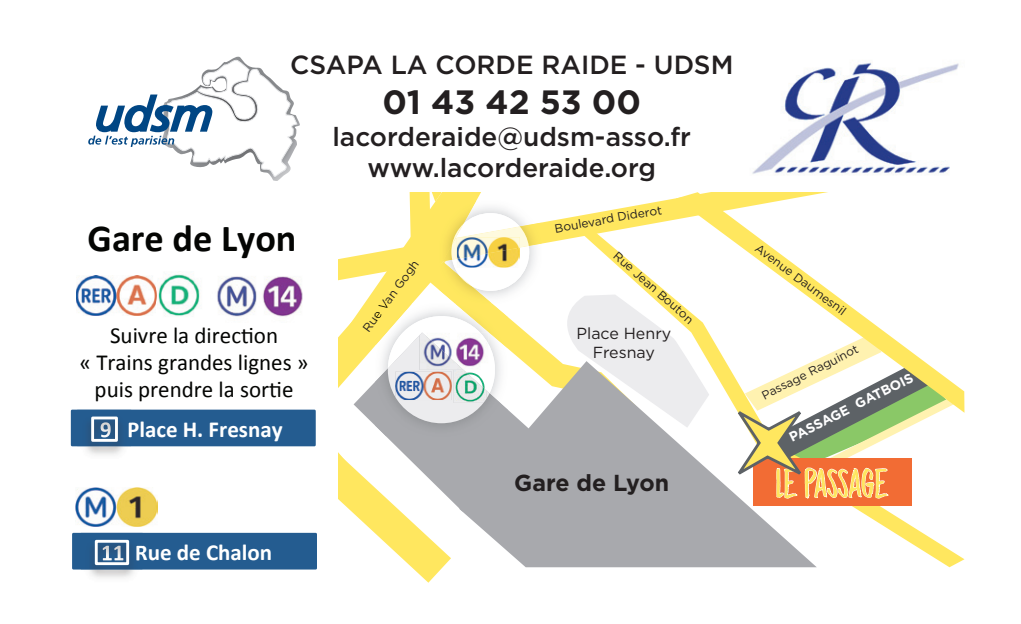
<style>
.page{position:relative;width:1021px;height:624px;background:#fff}
.page>*{position:absolute;margin:0;border:0;box-sizing:border-box;transform-origin:0 0}
.t1{font:41.2px "DK Midnight Chalker";letter-spacing:-.04em;color:#ffe75f}
.t2{font:700 38.4px "Calibri";color:#040503}
.t3{font:700 33.6px "Gotham";color:#231f20}
.t4{font:500 26px/31.6px "Gotham";color:#231f20;text-align:center}
.t5{font:700 23.2px "Gotham";color:#231f20}
.t6{font:22.8px/26.8px "Calibri";color:#040503;text-align:center}
.t7{font:700 22.8px "Calibri";color:#fff}
.t8{font:16px/19.2px "Gotham";color:#231f20;text-align:center}
.t9{font:700 13.6px "Gotham";color:#fff}
.t10{font:12px "Gotham";color:#231f20}
</style>
<div class="page">
<svg style="left:554px;top:198px;width:122px;height:44px;fill:#ffe75f"></svg>
<svg style="left:579px;top:231px;width:385px;height:336px"></svg>
<svg style="left:579px;top:262px;width:97px;height:32px"></svg>
<svg style="left:338px;top:220px;width:216px;height:362px"></svg>
<svg style="left:549px;top:294px;width:127px;height:67px"></svg>
<svg style="left:676px;top:192px;width:288px;height:169px"></svg>
<div style="left:753px;top:458px;width:158px;height:48px;background:#f26c34"></div>
<img style="left:375px;top:303px;width:133px;height:65px">
<img style="left:375px;top:368px;width:84px;height:68px">
<img style="left:455px;top:303px;width:53px;height:45px">
<img style="left:375px;top:303px;width:37px;height:42px">
<img style="left:375px;top:303px;width:18px;height:24px">
<svg style="left:388px;top:316px;width:107px;height:107px"></svg>
<img style="left:463px;top:333px;width:25px;height:28px">
<img style="left:419px;top:333px;width:44px;height:37px">
<img style="left:492px;top:220px;width:49px;height:83px">
<img style="left:529px;top:222px;width:12px;height:39px">
<img style="left:439px;top:291px;width:53px;height:12px">
<svg style="left:406px;top:192px;width:123px;height:99px"></svg>
<img style="left:457px;top:259px;width:63px;height:9px">
<img style="left:457px;top:237px;width:63px;height:22px">
<svg style="left:730px;top:335px;width:234px;height:169px"></svg>
<img style="left:158px;top:272px;width:42px;height:44px">
<div style="left:71px;top:409px;width:245px;height:37px;background:#245c90"></div>
<div style="left:72px;top:533px;width:245px;height:36px;background:#245c90"></div>
<img style="left:76px;top:275px;width:81px;height:41px">
<img style="left:217px;top:276px;width:86px;height:41px">
<img style="left:76px;top:487px;width:81px;height:39px">
<img style="left:81px;top:532px;width:62px;height:46px">
<img style="left:81px;top:533px;width:62px;height:36px">
<img style="left:103px;top:544px;width:40px;height:16px">
<div style="left:95px;top:540px;width:34px;height:25px;border:3px solid #fff"></div>
<img style="left:77px;top:409px;width:54px;height:37px">
<img style="left:101px;top:421px;width:30px;height:20px">
<div style="left:91px;top:416px;width:27px;height:26px;border:3px solid #fff"></div>
<svg style="left:88px;top:57px;width:212px;height:124px"></svg>
<img style="left:752px;top:61px;width:207px;height:113px">
<svg style="left:459px;top:361px;width:357px;height:206px;fill:#a8a9ad"></svg>
<h3 class="t4" style="left:290px;top:48px;width:445px">CSAPA LA CORDE RAIDE - UDSM</h3>
<h3 class="t3" style="left:382px;top:80px;width:260px">01 43 42 53 00</h3>
<h3 class="t4" style="left:332px;top:120px;width:360px">lacorderaide@udsm-asso.fr www.lacorderaide.org</h3>
<h2 class="t2" style="left:88px;top:213px;width:210px">Gare de Lyon</h2>
<h3 class="t6" style="left:79px;top:322px;width:231px">Suivre la direc,on<br>« Trains grandes lignes » puis prendre la sor,e</h3>
<h3 class="t7" style="left:100px;top:415px;width:184px">9 Place H. Fresnay</h3>
<h3 class="t7" style="left:101px;top:538px;width:173px">11 Rue de Chalon</h3>
<p class="t10" style="left:553px;top:221px;width:110px;rotate:-10deg">Boulevard Diderot</p>
<p class="t10" style="left:359px;top:325px;width:87px;rotate:-53deg">Rue Van Gogh</p>
<p class="t10" style="left:621px;top:247px;width:104px;rotate:42deg">Rue Jean Bouton</p>
<h3 class="t8" style="left:576px;top:323px;width:96px">Place Henry<br>Fresnay</h3>
<h3 class="t5" style="left:514px;top:467px;width:156px">Gare de Lyon</h3>
<p class="t10" style="left:761px;top:240px;width:111px;rotate:37deg">Avenue Daumesnil</p>
<p class="t10" style="left:759px;top:389px;width:108px;rotate:-27deg">Passage Raguinot</p>
<p class="t9" style="left:786px;top:430px;width:138px;rotate:-27deg">PASSAGE GATBOIS</p>
<h1 class="t1" style="left:775px;top:460px;width:115px">LE PASSAGE</h1>
</div>
